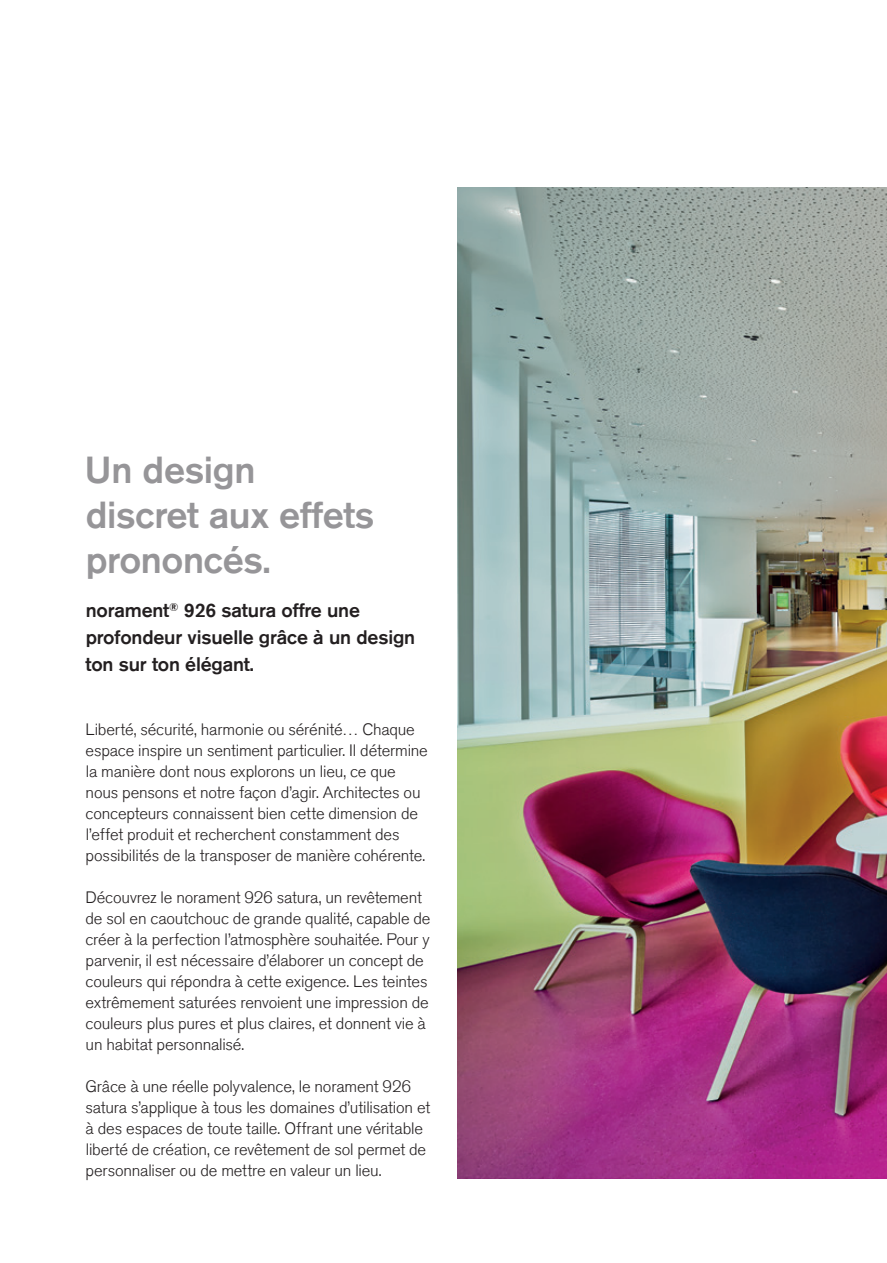
<style>
.page{position:relative;width:887px;height:1263px;background:#fff}
.page>*{position:absolute;margin:0;border:0;box-sizing:border-box;transform-origin:0 0}
.t1{font:500 37.5px/45px "Akzidenz Grotesk Pro";letter-spacing:-.01em;color:#969598}
.t2{font:500 19.5px/27px "Akzidenz Grotesk Pro";letter-spacing:-.01em;color:#231f20}
.t3{font:300 16.5px/21px "Akzidenz Grotesk Pro";letter-spacing:-.01em;color:#231f20}
</style>
<div class="page">
<img style="left:457px;top:188px;width:430px;height:990px">
<h1 class="t1" style="left:84px;top:447px;width:291px">Un design discret aux effets prononcés.</h1>
<p class="t2" style="left:85px;top:596px;width:331px">norament<sup>®</sup> 926 satura offre une profondeur visuelle grâce à un design ton sur ton élégant.</p>
<p class="t3" style="left:85px;top:718px;width:344px">Liberté, sécurité, harmonie ou sérénité… Chaque espace inspire un sentiment particulier. Il détermine la manière dont nous explorons un lieu, ce que nous pensons et notre façon d’agir. Architectes ou concepteurs connaissent bien cette dimension de l’effet produit et recherchent constamment des possibilités de la transposer de manière cohérente.</p>
<p class="t3" style="left:85px;top:886px;width:346px">Découvrez le norament 926 satura, un revêtement de sol en caoutchouc de grande qualité, capable de créer à la perfection l’atmosphère souhaitée. Pour y parvenir, il est nécessaire d’élaborer un concept de couleurs qui répondra à cette exigence. Les teintes extrêmement saturées renvoient une impression de couleurs plus pures et plus claires, et donnent vie à un habitat personnalisé.</p>
<p class="t3" style="left:85px;top:1075px;width:346px">Grâce à une réelle polyvalence, le norament 926 satura s’applique à tous les domaines d’utilisation et à des espaces de toute taille. Offrant une véritable liberté de création, ce revêtement de sol permet de personnaliser ou de mettre en valeur un lieu.</p>
</div>
